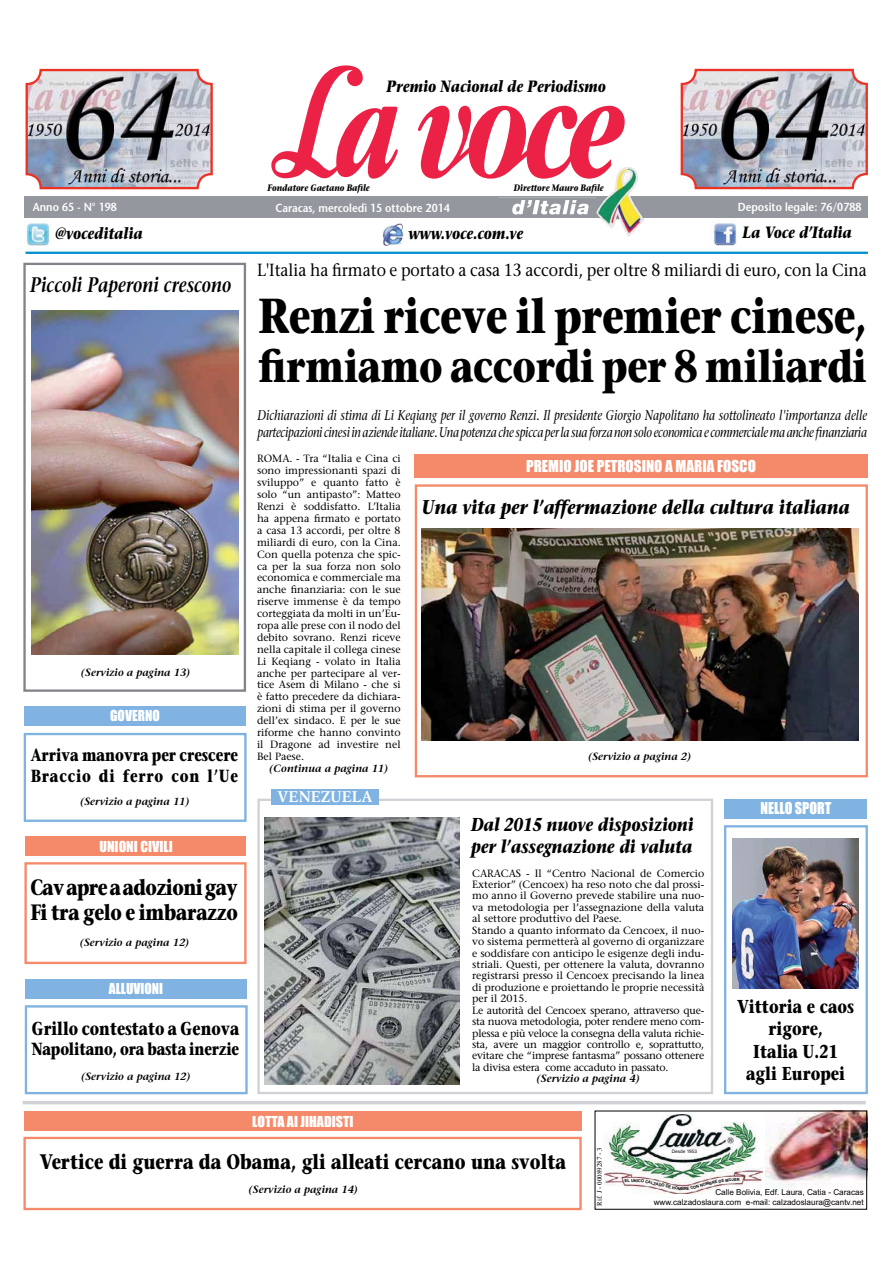
<style>
.page{position:relative;width:893px;height:1263px;background:#fff}
.page>*{position:absolute;margin:0;border:0;box-sizing:border-box;transform-origin:0 0}
.t1{font:700 49.05px "Stone Serif";letter-spacing:-.015em;color:#000;scale:.8 1}
.t2{font:700 45.45px "Stone Serif";letter-spacing:-.01em;color:#000;scale:.8 1}
.t3{font:700 22.2px/24.5px "Stone Serif";letter-spacing:-.025em;color:#000;scale:.8 1}
.t4{font:700 21px "Stone Serif";color:#000;scale:.8 1}
.t5{font:italic 600 21px "Stone Serif";color:#000;scale:.8 1}
.t6{font:italic 700 19.8px "Stone Serif";color:#000;scale:.81 1}
.t7{font:italic 700 18.6px "Stone Serif";color:#000;scale:.8 1}
.t8{font:700 18.6px/22.2px "Stone Serif";color:#000;text-align:center;scale:.8 1}
.t9{font:700 18.6px "Stone Serif";color:#000;scale:.78 1}
.t10{font:17.55px "Stone Serif";color:#000;scale:.9 1}
.t11{font:700 17.55px/21px "Stone Serif";color:#000;scale:.78 1}
.t12{font:italic 700 16.35px "Stone Serif";color:#000;scale:.8 1}
.t13{font:15.15px "Impact";color:#fff}
.t14{font:15.15px "Impact";color:#fff;scale:.94 1}
.t15{font:700 15.15px "Simoncini Garamond";color:#fff}
.t16{font:italic 13.95px/16.4px "Stone Serif";letter-spacing:-.02em;color:#000;scale:.8 1}
.t17{font:13.95px "Impact";color:#fff}
.t18{font:600 11.7px "Stone Sans";color:#fff;scale:.9 1}
.t19{font:10.5px/11.9px "Stone Serif";color:#000;text-align:justify}
.t20{font:italic 600 10.5px "Stone Serif";color:#000}
.t21{font:italic 700 9.3px "Stone Serif";color:#000;scale:.8 1}
.t22{font:8.1px/9.8px "Arial";color:#000;text-align:right}
.t23{font:7.05px "Times New Roman";color:#000}
.t24{font:4.65px "Arial";color:#000}
</style>
<div class="page">
<svg style="left:271px;top:65px;width:354px;height:114px"></svg>
<div style="left:25px;top:196px;width:843px;height:21px;background:#94989e"></div>
<svg style="left:512px;top:200px;width:77px;height:15px"></svg>
<img style="left:596px;top:167px;width:48px;height:70px">
<img style="left:382px;top:223px;width:22px;height:23px">
<img style="left:26px;top:223px;width:25px;height:23px">
<img style="left:714px;top:223px;width:23px;height:23px">
<hr style="left:26px;top:252px;width:842px;height:2px;background:#0590d0">
<hr style="left:23px;top:1101px;width:843px;height:3px;background:#d0d2d5">
<img style="left:765px;top:1113px;width:100px;height:78px">
<img style="left:604px;top:1114px;width:158px;height:79px">
<div style="left:672px;top:1150px;width:26px;height:6px;background:#fff"></div>
<div style="left:23px;top:1137px;width:559px;height:73px;border:2px solid #f48a69"></div>
<div style="left:24px;top:1111px;width:558px;height:20px;background:#f48a69"></div>
<img style="left:27px;top:70px;width:185px;height:118px;border-radius:14px">
<div style="left:26px;top:69px;width:187px;height:120px;border:2px solid #eb3325;border-radius:14px"></div>
<img style="left:682px;top:70px;width:185px;height:118px;border-radius:14px">
<div style="left:681px;top:69px;width:187px;height:120px;border:2px solid #eb3325;border-radius:14px"></div>
<div style="left:257px;top:799px;width:456px;height:295px;border:2px solid #d0d2d5"></div>
<div style="left:271px;top:789px;width:108px;height:16px;background:#80b3e1"></div>
<svg style="left:23px;top:732px;width:225px;height:363px"></svg>
<div style="left:25px;top:979px;width:221px;height:19px;background:#80b3e1"></div>
<div style="left:24px;top:706px;width:221px;height:20px;background:#80b3e1"></div>
<div style="left:724px;top:825px;width:144px;height:269px;border:2px solid #80b3e1"></div>
<div style="left:724px;top:799px;width:143px;height:20px;background:#80b3e1"></div>
<div style="left:415px;top:484px;width:453px;height:293px;border:2px solid #f48a69"></div>
<div style="left:415px;top:455px;width:453px;height:23px;background:#f48a69"></div>
<img style="left:264px;top:818px;width:195px;height:267px">
<div style="left:23px;top:263px;width:223px;height:429px;border:2px solid #81848a"></div>
<img style="left:31px;top:311px;width:208px;height:344px">
<img style="left:732px;top:838px;width:127px;height:151px">
<img style="left:422px;top:529px;width:437px;height:212px">
<svg style="left:625px;top:1178px;width:115px;height:12px"></svg>
<h3 class="t12" style="left:386px;top:80px;width:276px">Premio Nacional de Periodismo</h3>
<p class="t21" style="left:267px;top:185px;width:129px">Fondatore Gaetano Bafile</p>
<p class="t21" style="left:514px;top:185px;width:114px">Direttore Mauro Bafile</p>
<p class="t18" style="left:33px;top:203px;width:95px">Anno 65 - N° 198</p>
<p class="t18" style="left:276px;top:203px;width:195px">Caracas, mercoledì 15 ottobre 2014</p>
<p class="t18" style="left:738px;top:202px;width:139px">Deposito legale: 76/0788</p>
<h3 class="t12" style="left:55px;top:227px;width:111px">@voceditalia</h3>
<h3 class="t12" style="left:408px;top:227px;width:145px">www.voce.com.ve</h3>
<h3 class="t12" style="left:743px;top:226px;width:138px">La Voce d’Italia</h3>
<h3 class="t5" style="left:30px;top:277px;width:253px">Piccoli Paperoni crescono</h3>
<p class="t20" style="left:81px;top:668px;width:111px">(Servizio a pagina 13)</p>
<h3 class="t17" style="left:110px;top:711px;width:51px">GOVERNO</h3>
<h3 class="t11" style="left:31px;top:746px;width:268px">Arriva manovra per crescere<br>Braccio di ferro con l’Ue</h3>
<p class="t20" style="left:80px;top:797px;width:111px">(Servizio a pagina 11)</p>
<h3 class="t10" style="left:257px;top:263px;width:679px">L'Italia ha firmato e portato a casa 13 accordi, per oltre 8 miliardi di euro, con la Cina</h3>
<h1 class="t1" style="left:258px;top:297px;width:763px">Renzi riceve il premier cinese,</h1>
<h2 class="t2" style="left:258px;top:348px;width:762px">firmiamo accordi per 8 miliardi</h2>
<p class="t16" style="left:257px;top:409px;width:764px">Dichiarazioni di stima di Li Keqiang per il governo Renzi. Il presidente Giorgio Napolitano ha sottolineato l'importanza delle partecipazioni cinesi in aziende italiane. Una potenza che spicca per la sua forza non solo economica e commerciale ma anche finanziaria</p>
<p class="t19" style="left:257px;top:454px;width:145px">ROMA. - Tra “Italia e Cina ci sono impressionanti spazi di sviluppo” e quanto fatto è solo “un antipasto”: Matteo Renzi è soddisfatto. L’Italia ha appena firmato e portato a casa 13 accordi, per oltre 8 miliardi di euro, con la Cina.<br>Con quella potenza che spic&shy;ca per la sua forza non solo economica e commerciale ma anche finanziaria: con le sue riserve immense è da tempo corteggiata da molti in un’Eu&shy;ropa alle prese con il nodo del debito sovrano. Renzi riceve nella capitale il collega cinese Li Keqiang - volato in Italia anche per partecipare al ver&shy;tice Asem di Milano - che si è fatto precedere da dichiara&shy;zioni di stima per il governo dell’ex sindaco. E per le sue riforme che hanno convinto il Dragone ad investire nel Bel Paese.</p>
<p class="t20" style="left:269px;top:764px;width:121px">(Continua a pagina 11)</p>
<h3 class="t15" style="left:278px;top:790px;width:96px">VENEZUELA</h3>
<h3 class="t13" style="left:526px;top:461px;width:231px">PREMIO JOE PETROSINO A MARIA FOSCO</h3>
<h3 class="t6" style="left:422px;top:500px;width:530px">Una vita per l’affermazione della cultura italiana</h3>
<p class="t20" style="left:588px;top:752px;width:105px">(Servizio a pagina 2)</p>
<h3 class="t7" style="left:471px;top:817px;width:279px">Dal 2015 nuove disposizioni</h3>
<h3 class="t14" style="left:760px;top:804px;width:77px">NELLO SPORT</h3>
<h3 class="t17" style="left:99px;top:842px;width:75px">UNIONI CIVILI</h3>
<h3 class="t7" style="left:471px;top:839px;width:278px">per l’assegnazione di valuta</h3>
<h3 class="t3" style="left:30px;top:878px;width:261px">Cav apre a adozioni gay<br>Fi tra gelo e imbarazzo</h3>
<p class="t19" style="left:472px;top:868px;width:234px;line-height:11.4px;text-align:left">CARACAS - Il “Centro Nacional de Comercio Exterior” (Cencoex) ha reso noto che dal prossi&shy;mo anno il Governo prevede stabilire una nuo&shy;va metodologia per l’assegnazione della valuta al settore produttivo del Paese.<br>Stando a quanto informato da Cencoex, il nuo&shy;vo sistema permetterà al governo di organizzare e soddisfare con anticipo le esigenze degli indu&shy;striali. Questi, per ottenere la valuta, dovranno registrarsi presso il Cencoex precisando la linea di produzione e proiettando le proprie necessità per il 2015.<br>Le autorità del Cencoex sperano, attraverso que&shy;sta nuova metodologia, poter rendere meno com&shy;plessa e più veloce la consegna della valuta richie&shy;sta, avere un maggior controllo e, soprattutto, evitare che “imprese fantasma” possano ottenere la divisa estera come accaduto in passato.</p>
<p class="t20" style="left:536px;top:1075px;width:105px">(Servizio a pagina 4)</p>
<p class="t20" style="left:80px;top:938px;width:111px">(Servizio a pagina 12)</p>
<h3 class="t17" style="left:109px;top:984px;width:56px">ALLUVIONI</h3>
<h3 class="t9" style="left:32px;top:1021px;width:267px">Grillo contestato a Genova</h3>
<h3 class="t11" style="left:32px;top:1040px;width:267px">Napolitano, ora basta inerzie</h3>
<p class="t20" style="left:81px;top:1072px;width:111px">(Servizio a pagina 12)</p>
<h3 class="t17" style="left:252px;top:1117px;width:103px">LOTTA AI JIHADISTI</h3>
<h3 class="t8" style="left:737px;top:998px;width:147px">Vittoria e caos rigore,<br>Italia U.21 agli Europei</h3>
<h3 class="t4" style="left:40px;top:1153px;width:659px">Vertice di guerra da Obama, gli alleati cercano una svolta</h3>
<p class="t20" style="left:249px;top:1185px;width:111px">(Servizio a pagina 14)</p>
<p class="t23" style="left:597px;top:1206px;width:60px;rotate:-90deg">Rif. J - 00089287 - 3</p>
<p class="t24" style="left:672px;top:1149px;width:27px">Desde 1953</p>
<p class="t22" style="left:654px;top:1187px;width:212px">Calle Bolivia, Edf. Laura, Catia - Caracas www.calzadoslaura.com e-mail: calzadoslaura@cantv.net</p>
</div>
